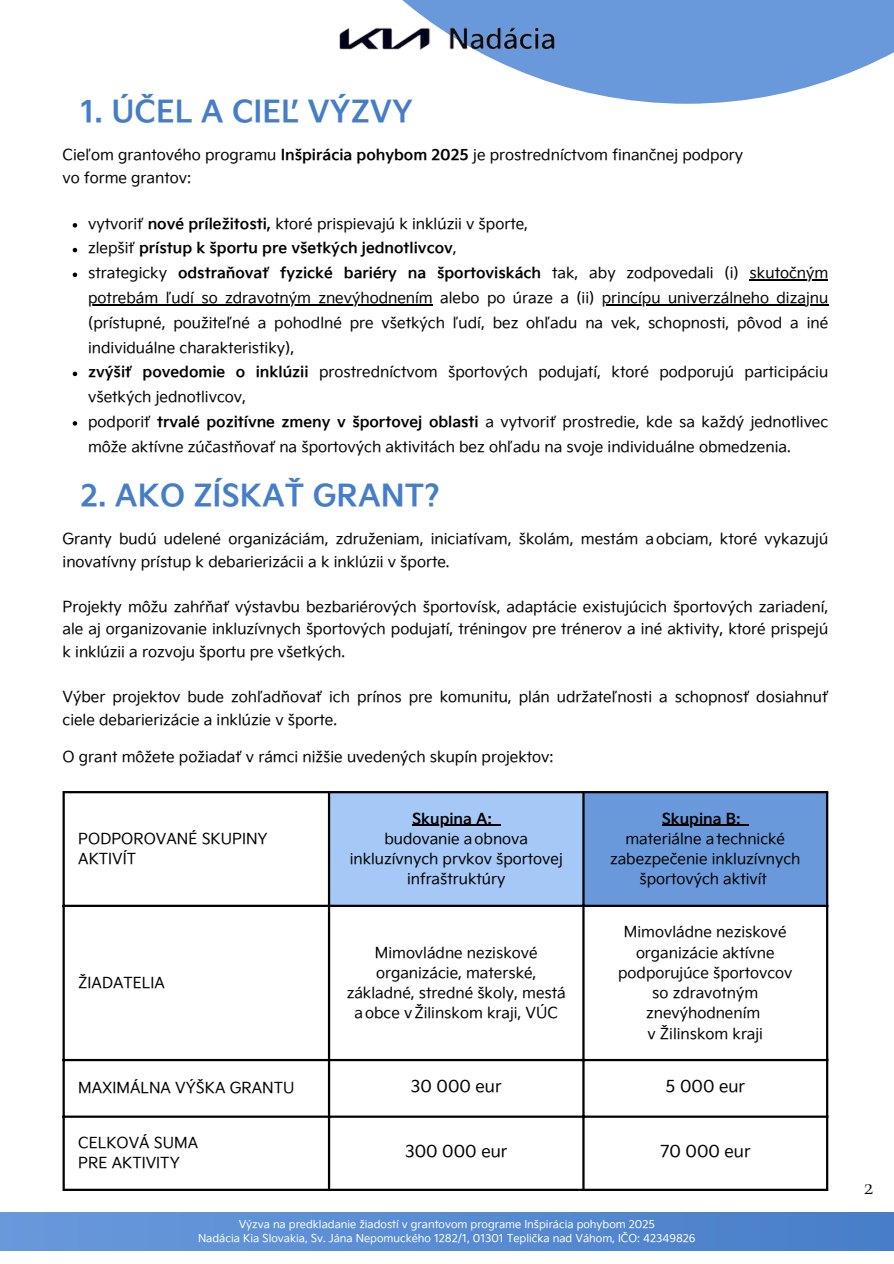
<style>
.page{position:relative;width:894px;height:1264px;background:#fff}
.page>*{position:absolute;margin:0;border:0;box-sizing:border-box;transform-origin:0 0}
.t1{font:30px "Kia Signature OTF Bold";color:#467dc8}
.t2{font:24px "Cormorant Garamond";color:#000}
.t3{font:16.5px "Kia Signature OTF Regular";color:#000}
.t4{font:15px/20.2px "Kia Signature OTF Regular";color:#000}
.t5{font:15px "Kia Signature OTF Bold";color:#000}
.t6{font:10.8px "Kia Signature OTF Regular";color:#fff}
.s1{font-family:"Kia Signature OTF Bold"}
.s2{font-family:"Kia Signature OTF Regular"}
</style>
<div class="page">
<svg style="left:402px;top:0;width:491px;height:104px;fill:#6999db"></svg>
<img style="left:339px;top:20px;width:224px;height:37px">
<div style="left:328px;top:792px;width:255px;height:114px;background:#a5c8f7"></div>
<div style="left:583px;top:792px;width:244px;height:114px;background:#6999db"></div>
<hr style="left:412px;top:824px;width:80px;height:2px;background:#000">
<svg style="left:492px;top:824px;width:8px;height:2px"></svg>
<hr style="left:661px;top:824px;width:79px;height:2px;background:#000">
<svg style="left:740px;top:824px;width:8px;height:2px"></svg>
<hr style="left:62px;top:793px;width:3px;height:395px;background:#000">
<hr style="left:328px;top:793px;width:2px;height:395px;background:#000">
<hr style="left:582px;top:793px;width:2px;height:395px;background:#000">
<hr style="left:825px;top:793px;width:3px;height:395px;background:#000">
<hr style="left:62px;top:791px;width:766px;height:2px;background:#000">
<hr style="left:62px;top:904px;width:766px;height:3px;background:#000">
<hr style="left:62px;top:1058px;width:766px;height:3px;background:#000">
<hr style="left:62px;top:1115px;width:766px;height:2px;background:#000">
<hr style="left:62px;top:1188px;width:766px;height:2px;background:#000">
<svg style="left:73px;top:223px;width:4px;height:4px"></svg>
<svg style="left:73px;top:248px;width:4px;height:4px"></svg>
<svg style="left:73px;top:272px;width:4px;height:5px"></svg>
<hr style="left:749px;top:279px;width:79px;height:1px;background:#000">
<hr style="left:88px;top:304px;width:344px;height:1px;background:#000">
<hr style="left:601px;top:304px;width:227px;height:1px;background:#000">
<svg style="left:73px;top:371px;width:4px;height:5px"></svg>
<svg style="left:73px;top:421px;width:4px;height:4px"></svg>
<div style="left:0;top:1212px;width:893px;height:38px;background:linear-gradient(to right,#6999db,#487ec9)"></div>
<p class="t1" style="left:80px;top:95px;width:334px">1. ÚČEL A CIEĽ VÝZVY</p>
<p class="t4" style="left:62px;top:144px;width:682px;line-height:22.5px">Cieľom grantového programu <span class="s1">Inšpirácia pohybom 2025</span> je prostredníctvom finančnej podpory vo forme grantov:</p>
<p class="t4" style="left:88px;top:214px;width:441px">vytvoriť <span class="s1">nové príležitosti,</span> ktoré prispievajú k inklúzii v športe,</p>
<p class="t5" style="left:88px;top:240px;width:370px"><span class="s2">zlepšiť</span> prístup k športu pre všetkých jednotlivcov<span class="s2">,</span></p>
<p class="t5" style="left:88px;top:265px;width:652px"><span class="s2">strategicky</span> odstraňovať fyzické bariéry na športoviskách <span class="s2">tak, aby zodpovedali (i)</span></p>
<p class="t4" style="left:749px;top:263px;width:80px">skutočným</p>
<p class="t4" style="left:88px;top:288px;width:507px">potrebám ľudí so zdravotným znevýhodnením alebo po úraze a (ii)</p>
<p class="t4" style="left:88px;top:286px;width:741px;line-height:24.8px;text-indent:513px">princípu univerzálneho dizajnu (prístupné, použiteľné a pohodlné pre všetkých ľudí, bez ohľadu na vek, schopnosti, pôvod a iné individuálne charakteristiky),<br><span class="s1">zvýšiť povedomie o inklúzii</span> prostredníctvom športových podujatí, ktoré podporujú participáciu všetkých jednotlivcov,<br>podporiť <span class="s1">trvalé pozitívne zmeny v športovej oblasti</span> a vytvoriť prostredie, kde sa každý jednotlivec</p>
<p class="t4" style="left:88px;top:437px;width:703px">môže aktívne zúčastňovať na športových aktivitách bez ohľadu na svoje individuálne obmedzenia.</p>
<p class="t1" style="left:80px;top:479px;width:361px">2. AKO ZÍSKAŤ GRANT?</p>
<p class="t4" style="left:62px;top:528px;width:767px;line-height:22.5px">Granty budú udelené organizáciám, združeniam, iniciatívam, školám, mestám aobciam, ktoré vykazujú inovatívny prístup k debarierizácii a k inklúzii v športe.</p>
<h1 class="t4" style="left:62px;top:596px;width:767px;line-height:22.5px;text-align:justify">Projekty môžu zahŕňať výstavbu bezbariérových športovísk, adaptácie existujúcich športových zariadení, ale aj organizovanie inkluzívnych športových podujatí, tréningov pre trénerov a iné aktivity, ktoré prispejú k inklúzii a rozvoju športu pre všetkých.</h1>
<h3 class="t4" style="left:62px;top:686px;width:767px;line-height:22.5px">Výber projektov bude zohľadňovať ich prínos pre komunitu, plán udržateľnosti a schopnosť dosiahnuť ciele debarierizácie a inklúzie v športe.</h3>
<p class="t4" style="left:62px;top:747px;width:492px">O grant môžete požiadať v rámci nižšie uvedených skupín projektov:</p>
<p class="t4" style="left:78px;top:829px;width:191px">PODPOROVANÉ SKUPINY<br>AKTIVÍT</p>
<h1 class="t4" style="left:78px;top:973px;width:88px">ŽIADATELIA</h1>
<p class="t5" style="left:412px;top:810px;width:81px">Skupina A:</p>
<p class="t4" style="left:349px;top:829px;width:214px;text-align:center">budovanie aobnova inkluzívnych prvkov športovej infraštruktúry</p>
<h3 class="t4" style="left:346px;top:943px;width:220px;text-align:center">Mimovládne neziskové organizácie, materské, základné, stredné školy, mestá aobce vŽilinskom kraji, VÚC</h3>
<p class="t5" style="left:661px;top:810px;width:80px">Skupina B:</p>
<p class="t4" style="left:610px;top:829px;width:192px;text-align:center">materiálne atechnické zabezpečenie inkluzívnych športových aktivít</p>
<h3 class="t4" style="left:618px;top:922px;width:176px;text-align:center">Mimovládne neziskové organizácie aktívne podporujúce športovcov so zdravotným znevýhodnením</h3>
<h3 class="t4" style="left:647px;top:1024px;width:117px">v Žilinskom kraji</h3>
<h3 class="t4" style="left:78px;top:1078px;width:217px">MAXIMÁLNA VÝŠKA GRANTU</h3>
<p class="t3" style="left:411px;top:1076px;width:92px">30 000 eur</p>
<p class="t3" style="left:665px;top:1076px;width:81px">5 000 eur</p>
<p class="t4" style="left:78px;top:1133px;width:121px">CELKOVÁ SUMA</p>
<p class="t4" style="left:78px;top:1153px;width:103px">PRE AKTIVITY</p>
<p class="t3" style="left:405px;top:1142px;width:104px">300 000 eur</p>
<p class="t3" style="left:659px;top:1142px;width:92px">70 000 eur</p>
<p class="t6" style="left:238px;top:1217px;width:417px">Výzva na predkladanie žiadostí v grantovom programe Inšpirácia pohybom 2025</p>
<p class="t6" style="left:198px;top:1232px;width:499px">Nadácia Kia Slovakia, Sv. Jána Nepomuckého 1282/1, 01301 Teplička nad Váhom, IČO: 42349826</p>
<h2 class="t2" style="left:863px;top:1171px;width:11px">2</h2>
</div>
